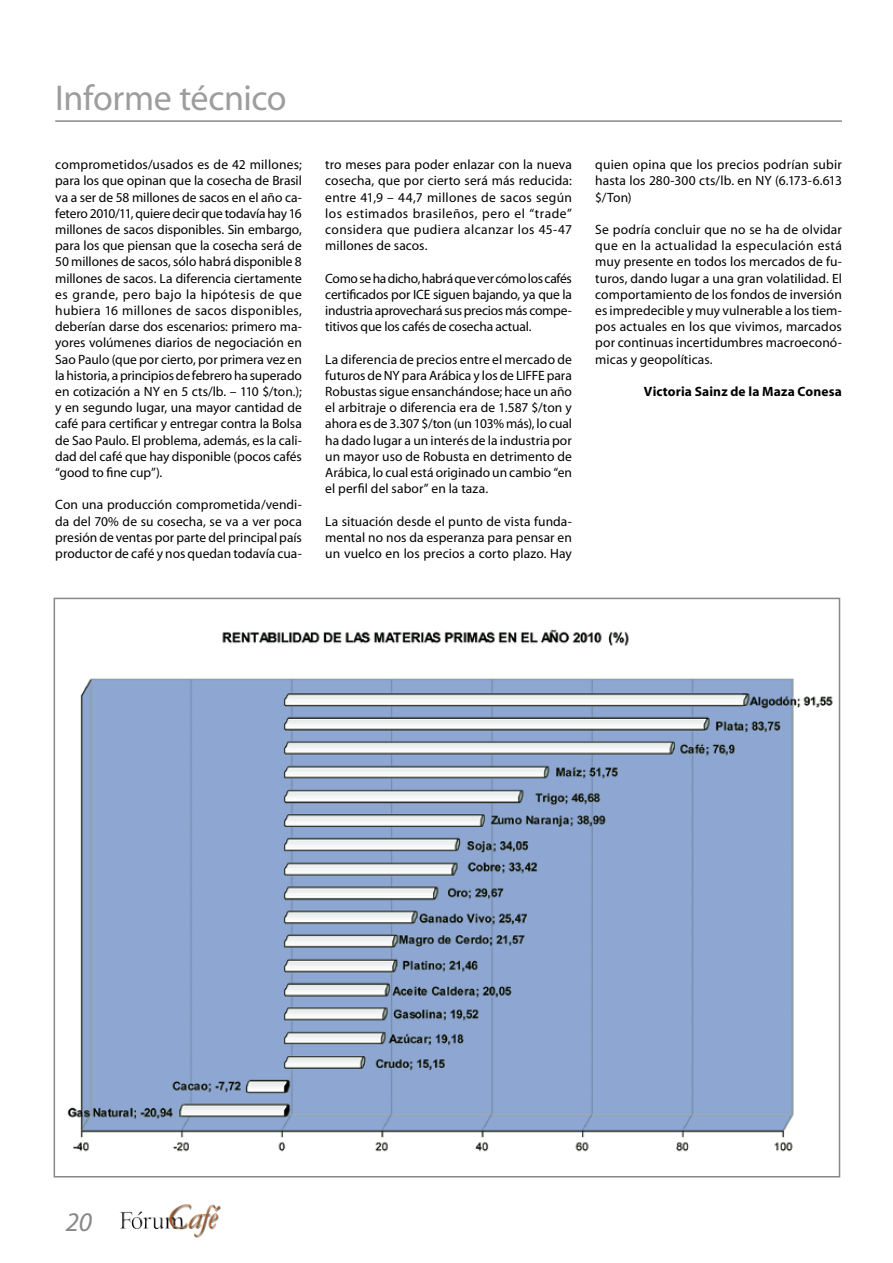
<style>
.page{position:relative;width:893px;height:1263px;background:#fff}
.page>*{position:absolute;margin:0;border:0;box-sizing:border-box;transform-origin:0 0}
.t1{font:36px "Myriad";letter-spacing:-.01em;color:#9c9d9f}
.t2{font:italic 27px "Myriad";color:#878889}
.t3{font:13.5px/16.2px "Myriad";color:#000;text-align:justify}
.normal_bold{font:700 13.5px "Myriad";letter-spacing:.01em;color:#000}
</style>
<div class="page">
<img style="left:120px;top:1204px;width:101px;height:34px">
<hr style="left:55px;top:120px;width:787px;height:2px;background:#878889">
<img style="left:53px;top:599px;width:788px;height:577px">
<p class="t1" style="left:55px;top:80px;width:233px">Informe técnico</p>
<p class="t3" style="left:55px;top:157px;width:248px">comprometidos/usados es de 42 millones; para los que opinan que la cosecha de Brasil va a ser de 58 millones de sacos en el año ca&shy;fetero 2010/11, quiere decir que todavía hay 16 millones de sacos disponibles. Sin embargo, para los que piensan que la cosecha será de 50 millones de sacos, sólo habrá disponible 8 millones de sacos. La diferencia ciertamente es grande, pero bajo la hipótesis de que hubiera 16 millones de sacos disponibles, deberían darse dos escenarios: primero ma&shy;yores volúmenes diarios de negociación en Sao Paulo (que por cierto, por primera vez en la historia, a principios de febrero ha superado en cotización a NY en 5 cts/lb. – 110 $/ton.); y en segundo lugar, una mayor cantidad de café para certificar y entregar contra la Bolsa de Sao Paulo. El problema, además, es la cali&shy;dad del café que hay disponible (pocos cafés “good to fine cup”).</p>
<p class="t3" style="left:55px;top:497px;width:248px">Con una producción comprometida/vendi&shy;da del 70% de su cosecha, se va a ver poca presión de ventas por parte del principal país productor de café y nos quedan todavía cua-</p>
<p class="t3" style="left:325px;top:157px;width:248px">tro meses para poder enlazar con la nueva cosecha, que por cierto será más reducida: entre 41,9 – 44,7 millones de sacos según los estimados brasileños, pero el “trade” considera que pudiera alcanzar los 45-47 millones de sacos.</p>
<p class="t3" style="left:325px;top:271px;width:248px">Como se ha dicho, habrá que ver cómo los cafés certificados por ICE siguen bajando, ya que la industria aprovechará sus precios más compe&shy;titivos que los cafés de cosecha actual.</p>
<p class="t3" style="left:325px;top:352px;width:248px">La diferencia de precios entre el mercado de futuros de NY para Arábica y los de LIFFE para Robustas sigue ensanchándose; hace un año el arbitraje o diferencia era de 1.587 $/ton y ahora es de 3.307 $/ton (un 103% más), lo cual ha dado lugar a un interés de la industria por un mayor uso de Robusta en detrimento de Arábica, lo cual está originado un cambio “en el perfil del sabor” en la taza.</p>
<p class="t3" style="left:325px;top:514px;width:248px">La situación desde el punto de vista funda&shy;mental no nos da esperanza para pensar en un vuelco en los precios a corto plazo. Hay</p>
<p class="t3" style="left:595px;top:157px;width:248px">quien opina que los precios podrían subir hasta los 280-300 cts/lb. en NY (6.173-6.613 $/Ton)</p>
<p class="t3" style="left:595px;top:222px;width:248px">Se podría concluir que no se ha de olvidar que en la actualidad la especulación está muy presente en todos los mercados de fu&shy;turos, dando lugar a una gran volatilidad. El comportamiento de los fondos de inversión es impredecible y muy vulnerable a los tiem&shy;pos actuales en los que vivimos, marcados por continuas incertidumbres macroeconó&shy;micas y geopolíticas.</p>
<p class="normal_bold" style="left:644px;top:384px;width:200px">Victoria Sainz de la Maza Conesa</p>
<h2 class="t2" style="left:66px;top:1208px;width:28px">20</h2>
</div>
